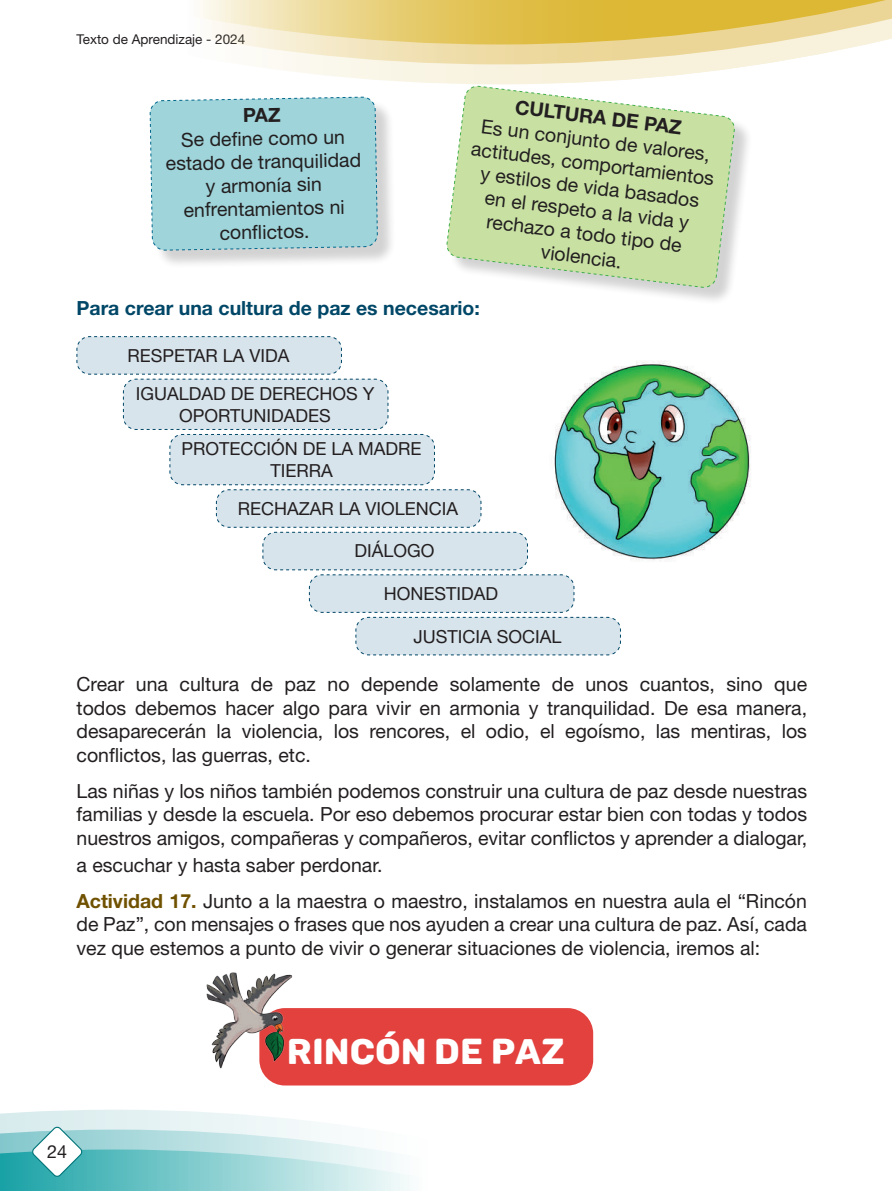
<style>
.page{position:relative;width:893px;height:1191px;background:#fff}
.page>*{position:absolute;margin:0;border:0;box-sizing:border-box;transform-origin:0 0}
.t1{font:36px "Cunia";color:#fff}
.t2{font:19.5px/23.4px "Helvetica Neue LT Std";color:#231f20;text-align:center}
.t3{font:700 19.5px "Helvetica Neue LT Std";color:#004767}
.t4{font:700 19.5px "Helvetica Neue LT Std";color:#231f20}
.t5{font:18px/38.1px "Helvetica Neue LT Std";color:#231f20}
.t6{font:13.5px "Helvetica Neue LT Std";color:#231f20}
.s1{font-weight:700;color:#6f5100}
</style>
<div class="page">
<svg style="left:0;top:1110px;width:410px;height:81px"></svg>
<svg style="left:256px;top:64px;width:505px;height:20px;fill:#f9f5e4"></svg>
<svg style="left:238px;top:44px;width:629px;height:20px"></svg>
<svg style="left:200px;top:0;width:692px;height:44px"></svg>
<div style="left:152px;top:99px;width:244px;height:170px;background:#231f20;opacity:.2"></div>
<div style="left:450px;top:89px;width:303px;height:217px;background:#231f20;opacity:.2"></div>
<svg style="left:446px;top:85px;width:289px;height:203px"></svg>
<img style="left:621px;top:360px;width:130px;height:201px">
<svg style="left:76px;top:336px;width:545px;height:319px"></svg>
<div style="left:259px;top:1008px;width:334px;height:77px;background:#e2413e;border-radius:26px"></div>
<img style="left:206px;top:972px;width:110px;height:102px">
<svg style="left:149px;top:96px;width:229px;height:155px"></svg>
<p class="t6" style="left:77px;top:31px;width:170px">Texto de Aprendizaje - 2024</p>
<p class="t4" style="left:517px;top:95px;width:169px;rotate:7deg">CULTURA DE PAZ</p>
<p class="t2" style="left:476px;top:113px;width:246px;rotate:7deg">Es un conjunto de valores, actitudes, comportamientos y estilos de vida basados en el respeto a la vida y rechazo a todo tipo de violencia.</p>
<p class="t3" style="left:77px;top:296px;width:405px">Para crear una cultura de paz es necesario:</p>
<p class="t5" style="left:136px;top:336px;width:240px;text-indent:-8px">RESPETAR LA VIDA<br>IGUALDAD DE DERECHOS Y</p>
<p class="t5" style="left:179px;top:398px;width:244px;line-height:33.6px">OPORTUNIDADES<br>PROTECCIÓN DE LA MADRE</p>
<p class="t5" style="left:238px;top:451px;width:222px;text-indent:32px">TIERRA<br>RECHAZAR LA VIOLENCIA</p>
<p class="t5" style="left:354px;top:532px;width:82px">DIÁLOGO</p>
<p class="t5" style="left:384px;top:574px;width:116px">HONESTIDAD</p>
<p class="t5" style="left:414px;top:617px;width:149px">JUSTICIA SOCIAL</p>
<p class="t2" style="left:77px;top:672px;width:732px;text-align:justify">Crear una cultura de paz no depende solamente de unos cuantos, sino que todos debemos hacer algo para vivir en armonia y tranquilidad. De esa manera, desaparecerán la violencia, los rencores, el odio, el egoísmo, las mentiras, los conflictos, las guerras, etc.</p>
<p class="t2" style="left:77px;top:779px;width:732px;text-align:justify">Las niñas y los niños también podemos construir una cultura de paz desde nuestras familias y desde la escuela. Por eso debemos procurar estar bien con todas y todos nuestros amigos, compañeras y compañeros, evitar conflictos y aprender a dialogar,</p>
<p class="t2" style="left:77px;top:846px;width:732px;line-height:36.2px;text-align:left">a escuchar y hasta saber perdonar.<br><span class="s1">Actividad 17.</span> Junto a la maestra o maestro, instalamos en nuestra aula el “Rincón</p>
<p class="t2" style="left:77px;top:912px;width:732px;text-align:left">de Paz”, con mensajes o frases que nos ayuden a crear una cultura de paz. Así, cada vez que estemos a punto de vivir o generar situaciones de violencia, iremos al:</p>
<p class="t2" style="left:165px;top:128px;width:197px;rotate:-1deg">Se defi ne como un estado de tranquilidad y armonía sin enfrentamientos ni confl ictos.</p>
<h1 class="t1" style="left:287px;top:1031px;width:279px">RINCÓN DE PAZ</h1>
<p class="t5" style="left:47px;top:1132px;width:22px">24</p>
</div>
